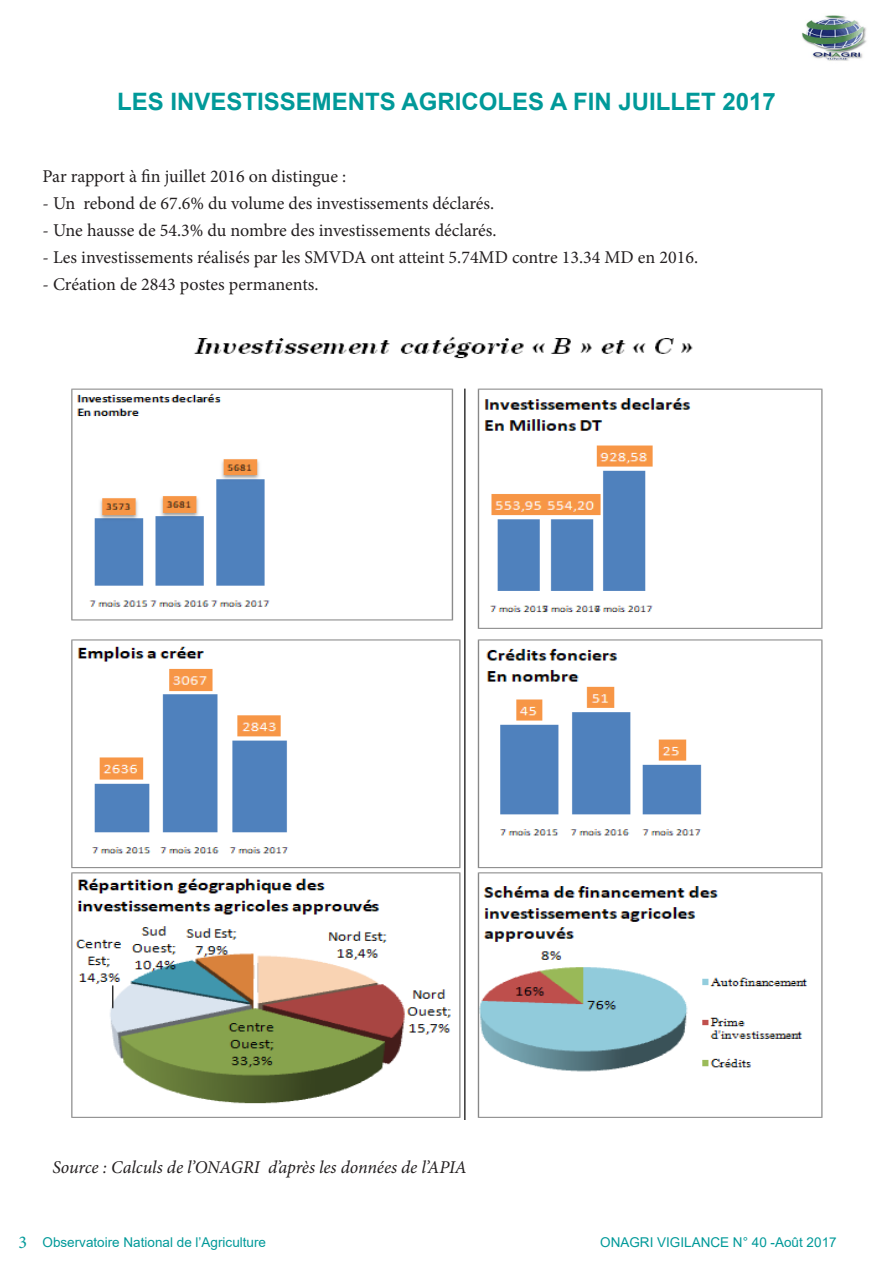
<style>
.page{position:relative;width:893px;height:1263px;background:#fff}
.page>*{position:absolute;margin:0;border:0;box-sizing:border-box;transform-origin:0 0}
.t1{font:700 24px "Arial";color:#099}
.t2{font:18px "Minion Pro";color:#231f20}
.t3{font:italic 18px "Minion Pro";letter-spacing:-.01em;color:#231f20}
.t4{font:18px "Minion Pro";color:#099}
.t5{font:13.5px "Arial";color:#099}
</style>
<div class="page">
<img style="left:71px;top:337px;width:752px;height:783px">
<img style="left:801px;top:15px;width:66px;height:46px">
<p class="t1" style="left:117px;top:85px;width:660px">LES INVESTISSEMENTS AGRICOLES A FIN JUILLET 2017</p>
<p class="t2" style="left:43px;top:165px;width:305px">Par rapport à fin juillet 2016 on distingue :</p>
<p class="t2" style="left:43px;top:192px;width:453px">- Un rebond de 67.6% du volume des investissements déclarés.</p>
<p class="t2" style="left:43px;top:219px;width:456px">- Une hausse de 54.3% du nombre des investissements déclarés.</p>
<p class="t2" style="left:43px;top:246px;width:657px">- Les investissements réalisés par les SMVDA ont atteint 5.74MD contre 13.34 MD en 2016.</p>
<p class="t2" style="left:43px;top:273px;width:278px">- Création de 2843 postes permanents.</p>
<p class="t3" style="left:52px;top:1155px;width:416px">Source : Calculs de l’ONAGRI d’après les données de l’APIA</p>
<p class="t4" style="left:18px;top:1230px;width:10px">3</p>
<p class="t5" style="left:43px;top:1232px;width:225px">Observatoire National de l’Agriculture</p>
<p class="t5" style="left:600px;top:1232px;width:238px">ONAGRI VIGILANCE N° 40 -Août 2017</p>
</div>
